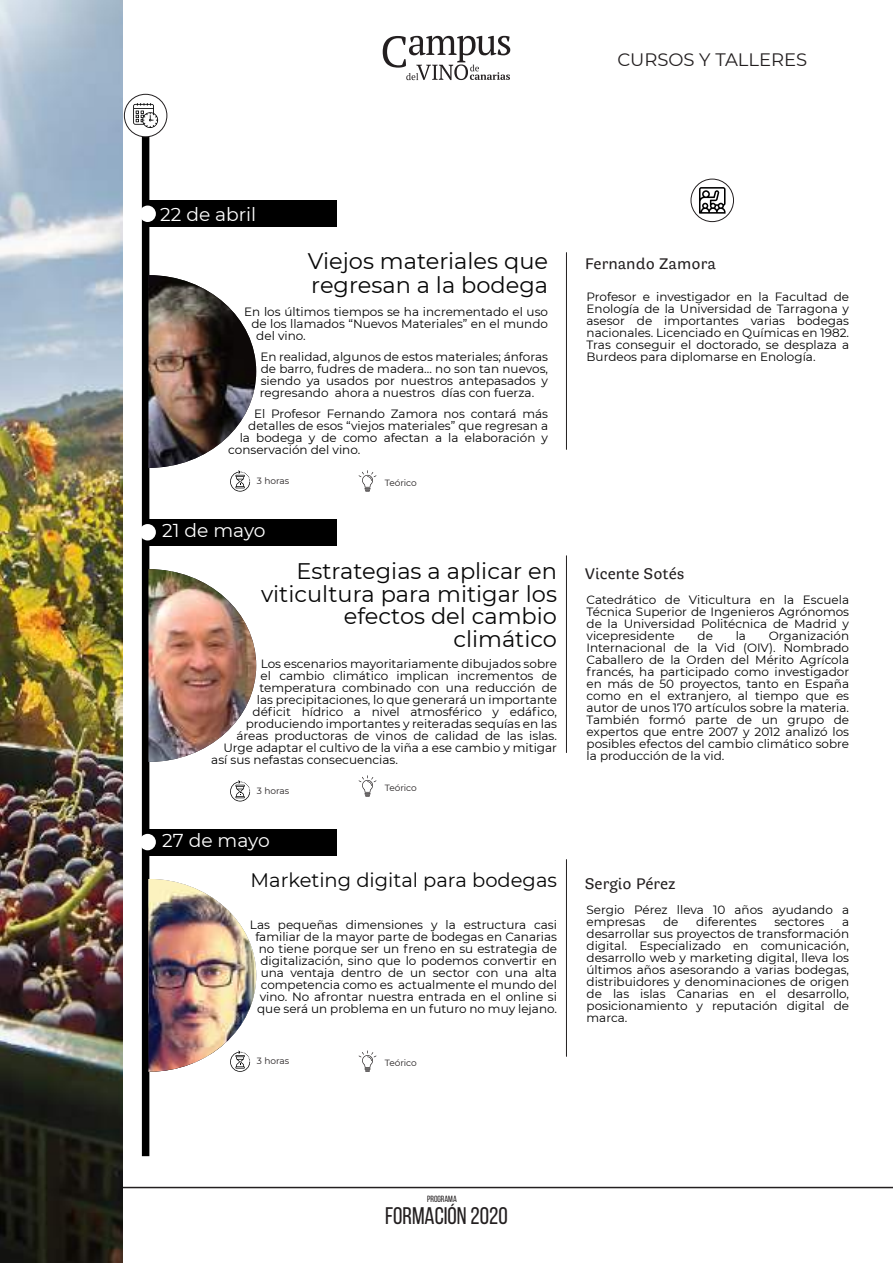
<style>
.page{position:relative;width:893px;height:1263px;background:#fff}
.page>*{position:absolute;margin:0;border:0;box-sizing:border-box;transform-origin:0 0}
.t1{font:24px "Bebas Neue";color:#231f20}
.t2{font:22.5px/22.5px "Montserrat";color:#070707;text-align:right}
.t3{font:19.5px "Montserrat";color:#070707}
.t4{font:18.75px "Montserrat";color:#fff}
.t5{font:500 18px "Buendia";color:#231f20}
.t6{font:18px "Montserrat";color:#231f20}
.t7{font:12px/12px "Montserrat";color:#000;text-align:justify}
.t8{font:9px "Montserrat";color:#231f20}
.t9{font:9px "Bebas Neue";color:#231f20}
</style>
<div class="page">
<hr style="left:0;top:1187px;width:893px;height:1px;background:#231f20">
<svg style="left:383px;top:36px;width:127px;height:44px"></svg>
<div style="left:142px;top:111px;width:7px;height:1041px;background:#000"></div>
<div style="left:145px;top:829px;width:191px;height:26px;background:#000"></div>
<div style="left:139px;top:834px;width:17px;height:16px;background:#fff;border-radius:50%"></div>
<hr style="left:566px;top:859px;width:1px;height:197px;background:#231f20">
<img style="left:149px;top:879px;width:107px;height:193px">
<svg style="left:359px;top:1050px;width:17px;height:22px"></svg>
<div style="left:145px;top:519px;width:191px;height:27px;background:#000"></div>
<div style="left:139px;top:524px;width:17px;height:16px;background:#fff;border-radius:50%"></div>
<img style="left:149px;top:569px;width:107px;height:193px">
<hr style="left:566px;top:556px;width:1px;height:196px;background:#231f20">
<svg style="left:230px;top:780px;width:20px;height:21px"></svg>
<svg style="left:359px;top:775px;width:17px;height:22px"></svg>
<div style="left:145px;top:200px;width:191px;height:27px;background:#000"></div>
<div style="left:139px;top:206px;width:17px;height:16px;background:#fff;border-radius:50%"></div>
<hr style="left:566px;top:253px;width:1px;height:196px;background:#231f20">
<div style="left:124px;top:94px;width:43px;height:43px;background:#fff;border:1px solid #231f20;border-radius:50%"></div>
<svg style="left:133px;top:103px;width:25px;height:25px"></svg>
<svg style="left:691px;top:179px;width:43px;height:43px"></svg>
<svg style="left:699px;top:187px;width:26px;height:27px"></svg>
<img style="left:0;top:1px;width:123px;height:1262px">
<img style="left:149px;top:275px;width:107px;height:217px">
<svg style="left:359px;top:470px;width:17px;height:22px"></svg>
<h3 class="t6" style="left:617px;top:48px;width:191px">CURSOS Y TALLERES</h3>
<h3 class="t4" style="left:160px;top:202px;width:98px">22 de abril</h3>
<h2 class="t2" style="left:308px;top:249px;width:242px;line-height:24px;text-align:left">Viejos materiales que regresan a la bodega</h2>
<p class="t7" style="left:244px;top:306px;width:305px">En los últimos tiempos se ha incrementado el uso</p>
<p class="t7" style="left:251px;top:318px;width:298px">de los llamados “Nuevos Materiales” en el mundo</p>
<p class="t7" style="left:256px;top:330px;width:51px">del vino.</p>
<p class="t7" style="left:260px;top:351px;width:290px">En realidad, algunos de estos materiales; ánforas de barro, fudres de madera... no son tan nuevos, siendo ya usados por nuestros antepasados y regresando ahora a nuestros días con fuerza.</p>
<p class="t7" style="left:254px;top:408px;width:295px">El Profesor Fernando Zamora nos contará más</p>
<p class="t7" style="left:248px;top:420px;width:301px">detalles de esos “viejos materiales” que regresan a</p>
<p class="t7" style="left:240px;top:432px;width:310px">la bodega y de como afectan a la elaboración y</p>
<p class="t7" style="left:228px;top:444px;width:134px">conservación del vino.</p>
<p class="t8" style="left:257px;top:475px;width:34px">3 horas</p>
<p class="t8" style="left:385px;top:477px;width:34px">Teórico</p>
<h3 class="t4" style="left:162px;top:519px;width:105px">21 de mayo</h3>
<h2 class="t2" style="left:261px;top:560px;width:298px">Estrategias a aplicar en viticultura para mitigar los efectos del cambio climático</h2>
<p class="t7" style="left:261px;top:657px;width:298px">Los escenarios mayoritariamente dibujados sobre</p>
<p class="t7" style="left:261px;top:669px;width:298px">el cambio climático implican incrementos de</p>
<p class="t7" style="left:260px;top:681px;width:299px">temperatura combinado con una reducción de</p>
<p class="t7" style="left:257px;top:693px;width:302px">las precipitaciones, lo que generará un importante</p>
<p class="t7" style="left:253px;top:705px;width:306px">déficit hídrico a nivel atmosférico y edáfico,</p>
<p class="t7" style="left:246px;top:717px;width:313px">produciendo importantes y reiteradas sequías en las</p>
<p class="t7" style="left:237px;top:729px;width:322px">áreas productoras de vinos de calidad de las islas.</p>
<p class="t7" style="left:223px;top:741px;width:335px">Urge adaptar el cultivo de la viña a ese cambio y mitigar</p>
<p class="t7" style="left:211px;top:753px;width:188px">así sus nefastas consecuencias.</p>
<p class="t8" style="left:257px;top:785px;width:34px">3 horas</p>
<p class="t8" style="left:385px;top:782px;width:34px">Teórico</p>
<h3 class="t4" style="left:162px;top:829px;width:109px">27 de mayo</h3>
<h3 class="t3" style="left:251px;top:868px;width:308px">Marketing digital para bodegas</h3>
<p class="t7" style="left:250px;top:919px;width:309px;text-align:right">Las pequeñas dimensiones y la estructura casi familiar de la mayor parte de bodegas en Canarias no tiene porque ser un freno en su estrategia de digitalización, sino que lo podemos convertir en una ventaja dentro de un sector con una alta competencia como es actualmente el mundo del vino. No afrontar nuestra entrada en el online si que será un problema en un futuro no muy lejano.</p>
<p class="t8" style="left:257px;top:1056px;width:34px">3 horas</p>
<p class="t8" style="left:385px;top:1057px;width:34px">Teórico</p>
<h3 class="t5" style="left:585px;top:256px;width:133px">Fernando Zamora</h3>
<p class="t7" style="left:586px;top:291px;width:264px">Profesor e investigador en la Facultad de Enología de la Universidad de Tarragona y asesor de importantes varias bodegas nacionales. Licenciado en Químicas en 1982.<br>Tras conseguir el doctorado, se desplaza a Burdeos para diplomarse en Enología.</p>
<h3 class="t5" style="left:585px;top:565px;width:101px">Vicente Sotés</h3>
<p class="t7" style="left:586px;top:594px;width:264px">Catedrático de Viticultura en la Escuela Técnica Superior de Ingenieros Agrónomos de la Universidad Politécnica de Madrid y vicepresidente</p>
<p class="t7" style="left:586px;top:630px;width:264px;text-indent:182px">Organización Internacional de la Vid (OIV). Nombrado Caballero de la Orden del Mérito Agrícola francés, ha participado como investigador en más de 50 proyectos, tanto en España como en el extranjero, al tiempo que es autor de unos 170 artículos sobre la materia.<br>También formó parte de un grupo de expertos que entre 2007 y 2012 analizó los posibles efectos del cambio climático sobre la producción de la vid.</p>
<p class="t7" style="left:697px;top:630px;width:17px">de</p>
<p class="t7" style="left:736px;top:630px;width:12px">la</p>
<h3 class="t5" style="left:585px;top:875px;width:93px">Sergio Pérez</h3>
<p class="t7" style="left:586px;top:904px;width:264px">Sergio Pérez lleva 10 años ayudando a empresas</p>
<p class="t7" style="left:663px;top:916px;width:17px">de</p>
<p class="t7" style="left:696px;top:916px;width:62px">diferentes</p>
<p class="t7" style="left:774px;top:916px;width:51px">sectores</p>
<p class="t7" style="left:586px;top:916px;width:264px;text-indent:256px">a desarrollar sus proyectos de transformación digital. Especializado en comunicación, desarrollo web y marketing digital, lleva los últimos años asesorando a varias bodegas, distribuidores y denominaciones de origen de las islas Canarias en el desarrollo, posicionamiento y reputación digital de marca.</p>
<p class="t9" style="left:427px;top:1195px;width:31px">PROGRAMA</p>
<h1 class="t1" style="left:385px;top:1206px;width:124px">FORMACIÓN 2020</h1>
</div>
